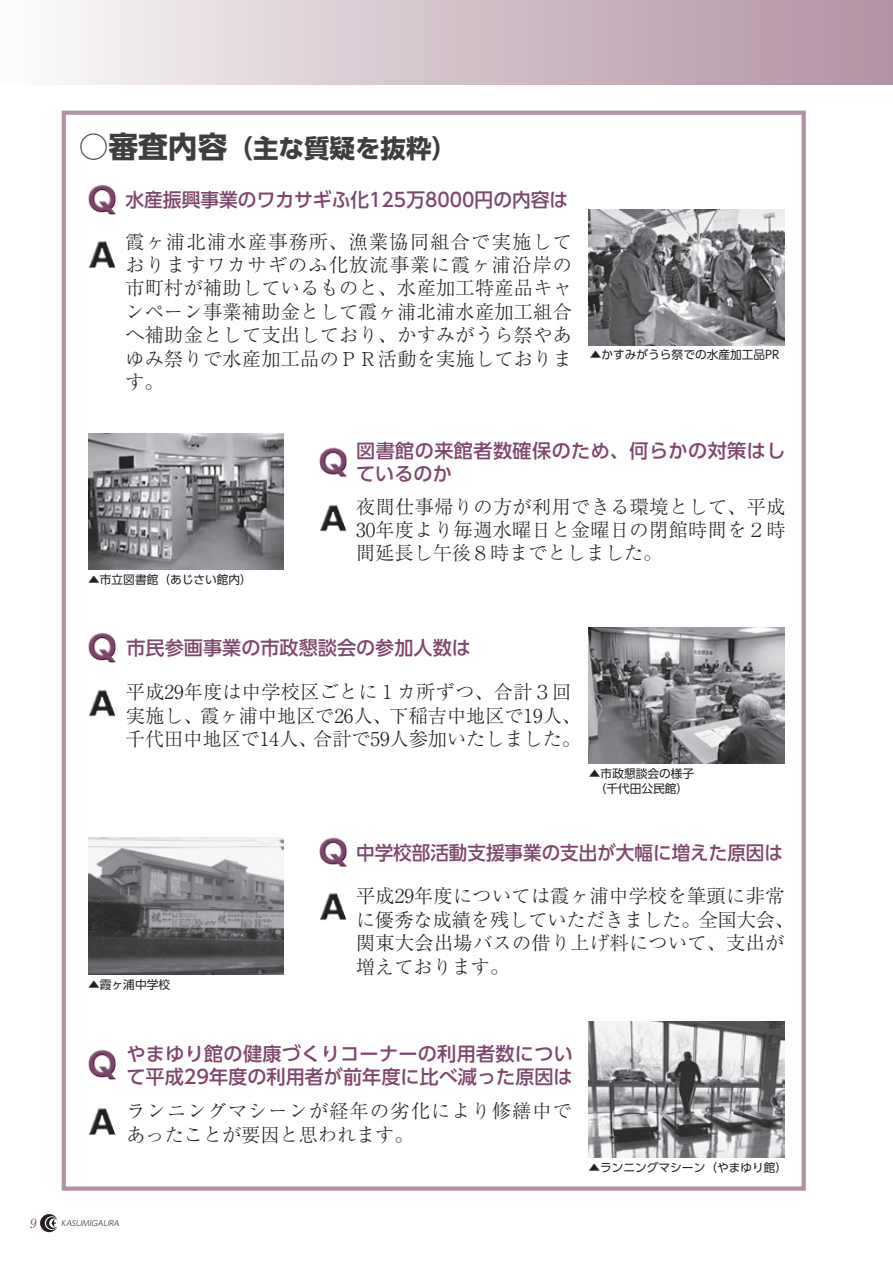
<style>
.page{position:relative;width:893px;height:1263px;background:#fff}
.page>*{position:absolute;margin:0;border:0;box-sizing:border-box;transform-origin:0 0}
.t1{font:700 25.5px "UD Shin Go Pro";color:#3e3e3f}
.t2{font:300 19.2px/23.4px "Ryumin Pro";letter-spacing:.015em;color:#231f20;text-align:justify}
.t3{font:500 19.2px/23.4px "UD Shin Go Pro";color:#7e476d}
.t4{font:300 19.2px/23.4px "Ryumin Pro";letter-spacing:.06em;color:#231f20}
.t5{font:500 19.2px/23.4px "UD Shin Go Pro";letter-spacing:.02em;color:#7e476d}
.t6{font:italic 300 12.75px "Ryumin Pr 6";color:#7e476d}
.t7{font:11.7px/14.9px "UD Shin Go Pro";color:#231f20}
.t8{font:italic 300 7.5px "UD Shin Go Pro";color:#231f20}
.s1{font-size:29.7px}
</style>
<div class="page">
<div style="left:0;top:0;width:893px;height:85px;background:linear-gradient(to right,#faf9f9,#b090a2)"></div>
<svg style="left:40px;top:1214px;width:17px;height:18px"></svg>
<div style="left:62px;top:111px;width:744px;height:1080px;border:4px solid #b293a6"></div>
<img style="left:88px;top:184px;width:28px;height:31px">
<img style="left:88px;top:632px;width:28px;height:31px">
<img style="left:88px;top:1049px;width:28px;height:31px">
<img style="left:319px;top:447px;width:28px;height:30px">
<img style="left:319px;top:837px;width:28px;height:30px">
<img style="left:89px;top:241px;width:27px;height:27px">
<img style="left:89px;top:689px;width:27px;height:28px">
<img style="left:89px;top:1108px;width:27px;height:27px">
<img style="left:320px;top:504px;width:27px;height:28px">
<img style="left:320px;top:893px;width:27px;height:27px">
<img style="left:88px;top:434px;width:196px;height:136px">
<img style="left:589px;top:209px;width:195px;height:136px">
<img style="left:589px;top:627px;width:195px;height:136px">
<img style="left:88px;top:838px;width:196px;height:136px">
<img style="left:589px;top:1021px;width:195px;height:136px">
<h1 class="t1" style="left:79px;top:128px;width:380px"><span class="s1">○審査内容</span>（主な質疑を抜粋）</h1>
<p class="t3" style="left:125px;top:188px;width:444px">水産振興事業のワカサギふ化125万8000円の内容は</p>
<p class="t2" style="left:125px;top:228px;width:448px">霞ヶ浦北浦水産事務所、漁業協同組合で実施しておりますワカサギのふ化放流事業に霞ヶ浦沿岸の市町村が補助しているものと、水産加工特産品キャンペーン事業補助金として霞ヶ浦北浦水産加工組合へ補助金として支出しており、かすみがうら祭やあゆみ祭りで水産加工品のＰＲ活動を実施しております。</p>
<p class="t7" style="left:590px;top:347px;width:191px">▲かすみがうら祭での水産加工品PR</p>
<p class="t7" style="left:88px;top:572px;width:165px">▲市立図書館（あじさい館内）</p>
<p class="t5" style="left:356px;top:438px;width:431px">図書館の来館者数確保のため、何らかの対策はしているのか</p>
<p class="t2" style="left:356px;top:493px;width:431px">夜間仕事帰りの方が利用できる環境として、平成30年度より毎週水曜日と金曜日の閉館時間を２時間延長し午後８時までとしました。</p>
<p class="t3" style="left:127px;top:636px;width:346px">市民参画事業の市政懇談会の参加人数は</p>
<p class="t2" style="left:126px;top:679px;width:456px;text-align:left">平成29年度は中学校区ごとに１カ所ずつ、合計３回実施し、霞ヶ浦中地区で26人、下稲吉中地区で19人、千代田中地区で14人、合計で59人参加いたしました。</p>
<p class="t7" style="left:589px;top:766px;width:107px">▲市政懇談会の様子　（千代田公民館）</p>
<p class="t7" style="left:88px;top:976px;width:83px">▲霞ヶ浦中学校</p>
<p class="t3" style="left:356px;top:840px;width:428px">中学校部活動支援事業の支出が大幅に増えた原因は</p>
<p class="t2" style="left:356px;top:883px;width:439px;text-align:left">平成29年度については霞ヶ浦中学校を筆頭に非常に優秀な成績を残していただきました。全国大会、関東大会出場バスの借り上げ料について、支出が増えております。</p>
<p class="t3" style="left:126px;top:1041px;width:448px">やまゆり館の健康づくりコーナーの利用者数について平成29年度の利用者が前年度に比べ減った原因は</p>
<p class="t4" style="left:126px;top:1098px;width:447px">ランニングマシーンが経年の劣化により修繕中であったことが要因と思われます。</p>
<p class="t7" style="left:588px;top:1159px;width:200px">▲ランニングマシーン（やまゆり館）</p>
<p class="t6" style="left:30px;top:1213px;width:11px">9</p>
<p class="t8" style="left:61px;top:1217px;width:62px">KASUMIGAURA</p>
</div>
